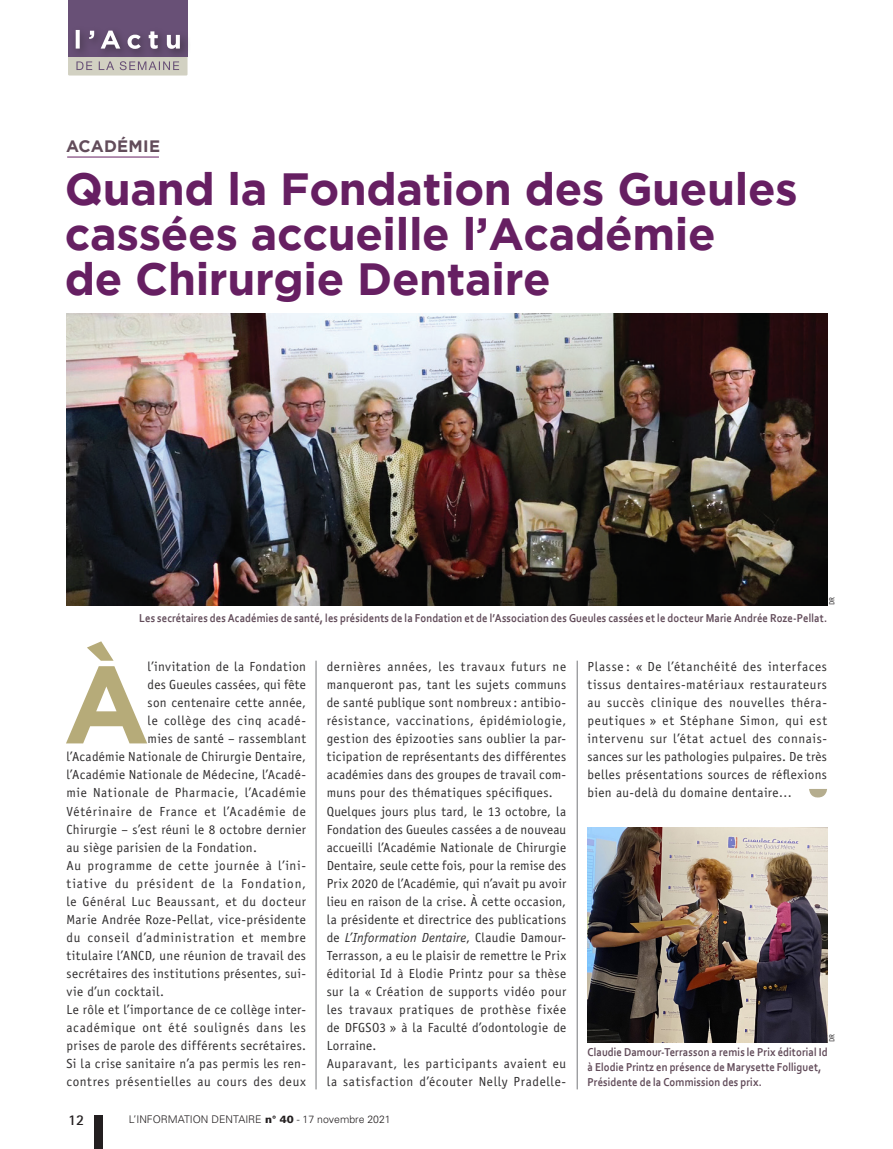
<style>
.page{position:relative;width:893px;height:1149px;background:#fff}
.page>*{position:absolute;margin:0;border:0;box-sizing:border-box;transform-origin:0 0}
._2-Actu-lettrine{font:700 109.5px "Gotham";color:#b6ab79}
._1-Actu-titre_1{font:700 45px/45px "Gotham";letter-spacing:-.01em;color:#661f62}
._0-Actu-Surtitre{font:700 16.5px "Gotham";letter-spacing:.015em;color:#624c5a}
.t1{font:700 15px "Rotis Sans Serif";color:#231f20}
._2-Actu-texte{font:13.2px/18px "Officina Sans Std";letter-spacing:.035em;color:#312f30;text-align:justify}
._2-Actu-lettrine-2{font:13.2px "Officina Sans Std";letter-spacing:.025em;color:#312f30}
._2-Actu-lettrine-3{font:13.2px "Officina Sans Std";letter-spacing:.05em;color:#312f30}
._2-Actu-lettrine-4{font:13.2px "Officina Sans Std";letter-spacing:.045em;color:#312f30}
.Image_-_Legende{font:700 12px/15px "Corbel";letter-spacing:.01em;color:#624c5a;scale:.88 1}
.t2{font:300 10.5px "Univers";color:#231f20}
._2-Actu-lettrine-5{font:7.5px "Officina Sans Std";color:#312f30}
.s1{font-style:italic}
.s2{font-weight:900}
</style>
<div class="page">
<div style="left:94px;top:1114px;width:8px;height:34px;background:#231f20"></div>
<svg style="left:68px;top:0;width:120px;height:75px;background:#86758c"></svg>
<hr style="left:67px;top:157px;width:92px;height:1px;background:#661f62">
<hr style="left:316px;top:660px;width:1px;height:429px;background:#76787b">
<hr style="left:577px;top:660px;width:1px;height:429px;background:#76787b">
<img style="left:67px;top:314px;width:760px;height:291px">
<svg style="left:809px;top:789px;width:18px;height:8px"></svg>
<img style="left:587px;top:827px;width:240px;height:215px">
<p class="_0-Actu-Surtitre" style="left:66px;top:137px;width:96px">ACADÉMIE</p>
<p class="_1-Actu-titre_1" style="left:65px;top:165px;width:735px">Quand la Fondation des Gueules cassées accueille l’Académie<br>de Chirurgie Dentaire</p>
<p class="_2-Actu-lettrine-5" style="left:827px;top:605px;width:10px;rotate:-90deg">DR</p>
<p class="Image_-_Legende" style="left:139px;top:610px;width:783px">Les secrétaires des Académies de santé, les présidents de la Fondation et de l’Association des Gueules cassées et le docteur Marie Andrée Roze-Pellat.</p>
<p class="_2-Actu-texte" style="left:587px;top:657px;width:241px">Plasse : « De l’étanchéité des interfaces tissus dentaires-matériaux restaurateurs au succès clinique des nouvelles théra&shy;peutiques » et Stéphane Simon, qui est intervenu sur l’état actuel des connais&shy;sances sur les pathologies pulpaires. De très belles présentations sources de réflexions bien au-delà du domaine dentaire…</p>
<p class="_2-Actu-lettrine" style="left:63px;top:641px;width:88px">À</p>
<p class="_2-Actu-lettrine-2" style="left:148px;top:659px;width:160px">l’invitation de la Fondation</p>
<p class="_2-Actu-lettrine-2" style="left:148px;top:677px;width:160px">des Gueules cassées, qui fête</p>
<p class="_2-Actu-lettrine-2" style="left:148px;top:695px;width:160px">son centenaire cette année,</p>
<p class="_2-Actu-lettrine-4" style="left:148px;top:713px;width:160px">le collège des cinq acadé-</p>
<p class="_2-Actu-lettrine-2" style="left:148px;top:731px;width:160px">mies de santé – rassemblant</p>
<p class="_2-Actu-lettrine-2" style="left:67px;top:749px;width:241px">l’Académie Nationale de Chirurgie Dentaire,</p>
<p class="_2-Actu-lettrine-2" style="left:67px;top:767px;width:241px">l’Académie Nationale de Médecine, l’Acadé-</p>
<p class="_2-Actu-lettrine-2" style="left:67px;top:785px;width:241px">mie Nationale de Pharmacie, l’Académie</p>
<p class="_2-Actu-lettrine-3" style="left:67px;top:803px;width:241px">Vétérinaire de France et l’Académie de</p>
<p class="_2-Actu-lettrine-2" style="left:67px;top:821px;width:241px">Chirurgie – s’est réuni le 8 octobre dernier</p>
<p class="_2-Actu-lettrine-2" style="left:67px;top:839px;width:192px">au siège parisien de la Fondation.</p>
<p class="_2-Actu-texte" style="left:67px;top:855px;width:241px">Au programme de cette journée à l’ini&shy;tiative du président de la Fondation, le Général Luc Beaussant, et du docteur Marie Andrée Roze-Pellat, vice-présidente du conseil d’administration et membre titulaire l’ANCD, une réunion de travail des secrétaires des institutions présentes, sui&shy;vie d’un cocktail.</p>
<p class="_2-Actu-texte" style="left:67px;top:999px;width:241px">Le rôle et l’importance de ce collège inter&shy;académique ont été soulignés dans les prises de parole des différents secrétaires.<br>Si la crise sanitaire n’a pas permis les ren&shy;contres présentielles au cours des deux</p>
<p class="_2-Actu-texte" style="left:327px;top:657px;width:241px">dernières années, les travaux futurs ne manqueront pas, tant les sujets communs de santé publique sont nombreux : antibio&shy;résistance, vaccinations, épidémiologie, gestion des épizooties sans oublier la par&shy;ticipation de représentants des différentes académies dans des groupes de travail com&shy;muns pour des thématiques spécifiques.</p>
<p class="_2-Actu-texte" style="left:327px;top:801px;width:241px">Quelques jours plus tard, le 13 octobre, la Fondation des Gueules cassées a de nouveau accueilli l’Académie Nationale de Chirurgie Dentaire, seule cette fois, pour la remise des Prix 2020 de l’Académie, qui n’avait pu avoir lieu en raison de la crise. À cette occasion, la présidente et directrice des publications de <span class="s1">L’Information Dentaire</span>, Claudie Damour-Terrasson, a eu le plaisir de remettre le Prix éditorial Id à Elodie Printz pour sa thèse sur la « Création de supports vidéo pour les travaux pratiques de prothèse fixée de DFGSO3 » à la Faculté d’odontologie de Lorraine.</p>
<p class="_2-Actu-texte" style="left:327px;top:1053px;width:241px">Auparavant, les participants avaient eu la satisfaction d’écouter Nelly Pradelle-</p>
<p class="_2-Actu-lettrine-5" style="left:827px;top:1042px;width:10px;rotate:-90deg">DR</p>
<p class="Image_-_Legende" style="left:587px;top:1044px;width:275px">Claudie Damour-Terrasson a remis le Prix éditorial Id à Elodie Printz en présence de Marysette Folliguet,<br>Présidente de la Commission des prix.</p>
<p class="t1" style="left:68px;top:1110px;width:18px">12</p>
<p class="t2" style="left:129px;top:1112px;width:263px">L’INFORMATION DENTAIRE <span class="s2">n° 40</span> - 17 novembre 2021</p>
</div>
